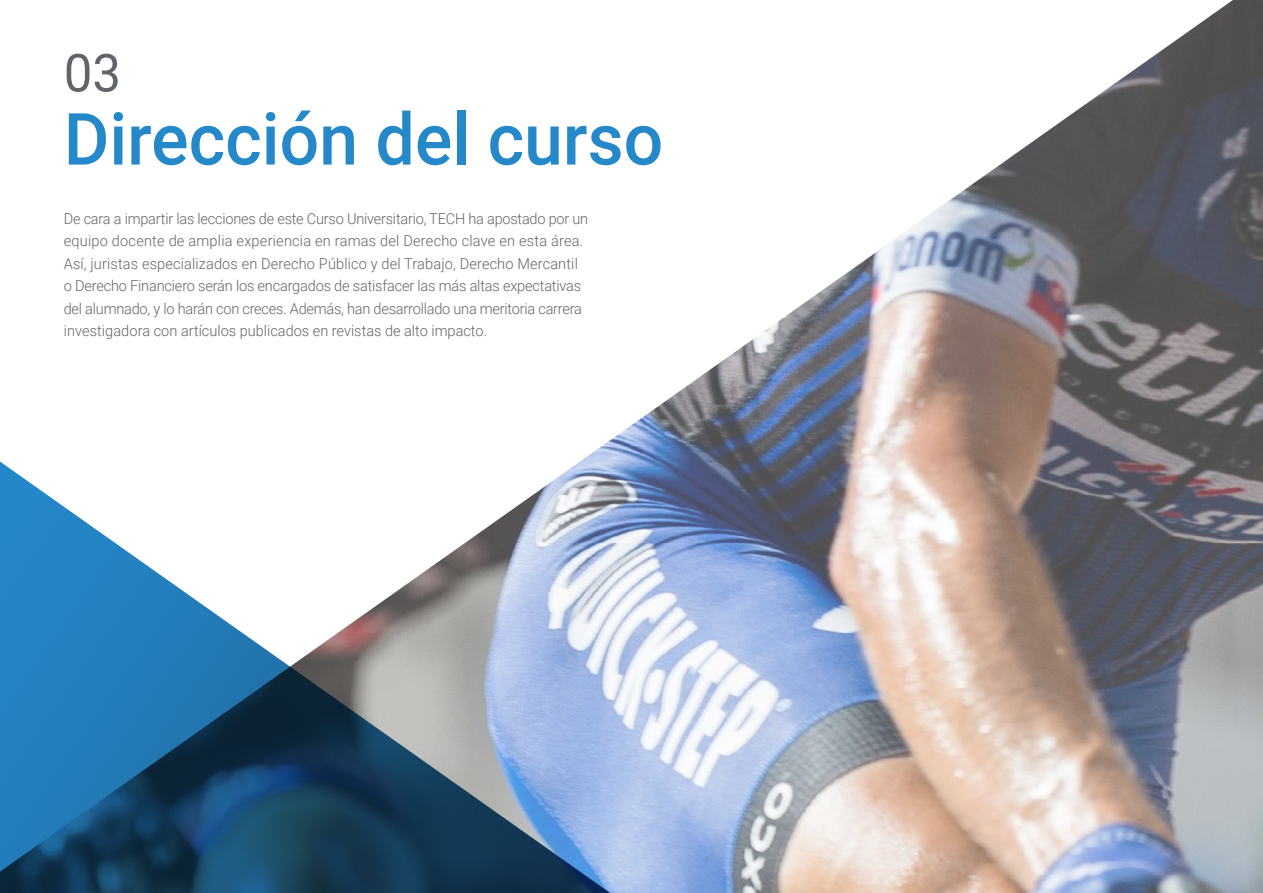
<style>
.page{position:relative;width:1263px;height:893px;background:#fff}
.page>*{position:absolute;margin:0;border:0;box-sizing:border-box;transform-origin:0 0}
.t1{font:500 72px "Roboto";color:#2488c9}
.t2{font:52.5px "Roboto";color:#61646a}
.t3{font:300 15px/22.5px "Roboto";letter-spacing:-.01em;color:#61646a}
</style>
<div class="page">
<img style="left:602px;top:0;width:661px;height:893px">
<svg style="left:0;top:446px;width:640px;height:447px"></svg>
<h2 class="t2" style="left:64px;top:36px;width:59px">03</h2>
<h1 class="t1" style="left:64px;top:89px;width:601px">Dirección del curso</h1>
<p class="t3" style="left:64px;top:207px;width:526px">De cara a impartir las lecciones de este Curso Universitario, TECH ha apostado por un equipo docente de amplia experiencia en ramas del Derecho clave en esta área.<br>Así, juristas especializados en Derecho Público y del Trabajo, Derecho Mercantil o Derecho Financiero serán los encargados de satisfacer las más altas expectativas del alumnado, y lo harán con creces. Además, han desarrollado una meritoria carrera investigadora con artículos publicados en revistas de alto impacto.</p>
</div>
